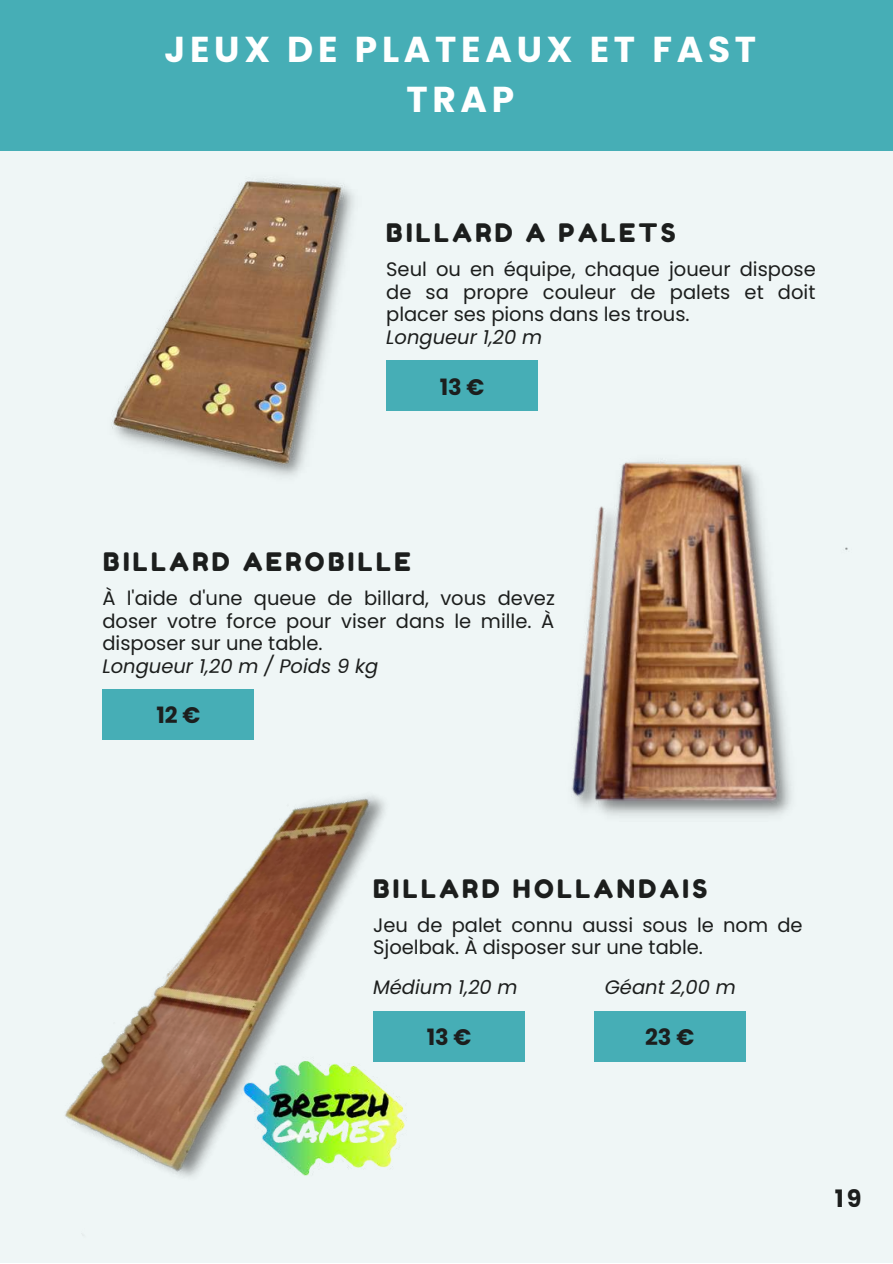
<style>
.page{position:relative;width:893px;height:1264px;background:#fff}
.page>*{position:absolute;margin:0;border:0;box-sizing:border-box;transform-origin:0 0}
.t1{font:700 36px/49.5px "Poppins";letter-spacing:.13em;color:#fff;text-align:center}
.t2{font:25.5px "Fredoka One";letter-spacing:.13em;color:#1c1e1d}
.t3{font:700 24px "Poppins";color:#1c1e1d}
.t4{font:700 22.5px "Poppins";color:#1c1e1d}
.t5{font:19.5px/22.5px "Poppins";color:#1c1e1d;text-align:justify}
.t6{font:italic 19.5px "Poppins";color:#1c1e1d}
</style>
<div class="page">
<div style="left:0;top:0;width:892px;height:1262px;background:#eff6f6"></div>
<div style="left:0;top:0;width:892px;height:151px;background:#46aeb6"></div>
<div style="left:386px;top:361px;width:152px;height:50px;background:#46aeb6"></div>
<div style="left:102px;top:689px;width:152px;height:50px;background:#46aeb6"></div>
<div style="left:373px;top:1011px;width:151px;height:50px;background:#46aeb6"></div>
<div style="left:593px;top:1011px;width:152px;height:50px;background:#46aeb6"></div>
<img style="left:112px;top:178px;width:242px;height:298px">
<img style="left:571px;top:460px;width:277px;height:356px">
<img style="left:65px;top:796px;width:441px;height:381px">
<img style="left:241px;top:1036px;width:165px;height:141px">
<h1 class="t1" style="left:164px;top:25px;width:593px">JEUX DE PLATEAUX ET FAST<br>TRAP</h1>
<h2 class="t2" style="left:386px;top:217px;width:291px">BILLARD A PALETS</h2>
<p class="t5" style="left:386px;top:258px;width:431px">Seul ou en équipe, chaque joueur dispose de sa propre couleur de palets et doit placer ses pions dans les trous.</p>
<p class="t6" style="left:386px;top:323px;width:157px">Longueur 1,20 m</p>
<p class="t4" style="left:440px;top:371px;width:46px">13€</p>
<h2 class="t2" style="left:103px;top:545px;width:309px">BILLARD AEROBILLE</h2>
<p class="t5" style="left:102px;top:587px;width:454px">À l'aide d'une queue de billard, vous devez doser votre force pour viser dans le mille. À disposer sur une table.</p>
<p class="t6" style="left:102px;top:652px;width:277px">Longueur 1,20 m / Poids 9 kg</p>
<p class="t4" style="left:156px;top:699px;width:45px">12€</p>
<h2 class="t2" style="left:373px;top:873px;width:336px">BILLARD HOLLANDAIS</h2>
<p class="t5" style="left:373px;top:913px;width:431px">Jeu de palet connu aussi sous le nom de<br>Sjoelbak. À disposer sur une table.</p>
<p class="t6" style="left:373px;top:973px;width:146px">Médium 1,20 m</p>
<p class="t6" style="left:604px;top:973px;width:133px">Géant 2,00 m</p>
<p class="t4" style="left:426px;top:1021px;width:46px">13€</p>
<p class="t4" style="left:645px;top:1021px;width:51px">23€</p>
<p class="t3" style="left:834px;top:1181px;width:28px">19</p>
</div>
